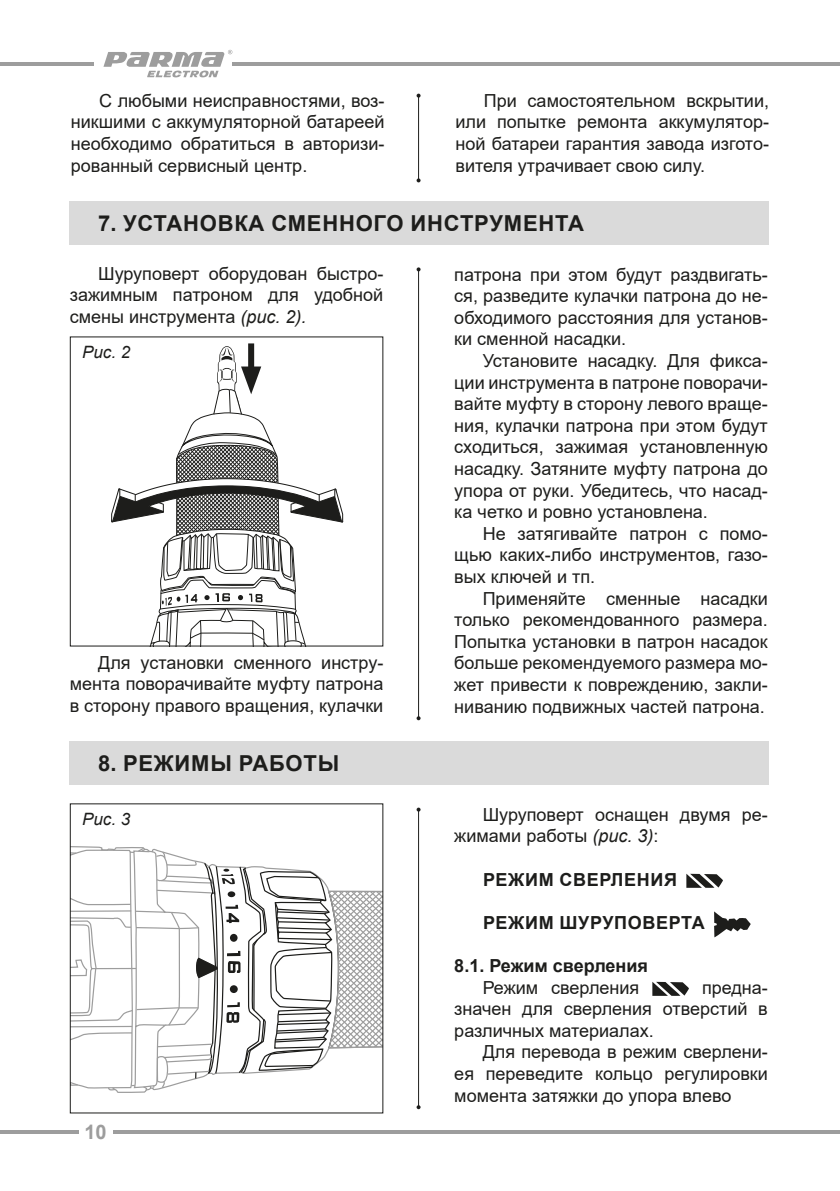
<style>
.page{position:relative;width:840px;height:1191px;background:#fff}
.page>*{position:absolute;margin:0;border:0;box-sizing:border-box;transform-origin:0 0}
.t1{font:700 22px "Arial";letter-spacing:.035em;color:#1d1d1b}
.t2{font:700 20px "Arial";color:#9d9d9d}
.t3{font:18px/21.6px "Arial";color:#1d1d1b;text-align:justify}
.t4{font:700 18px "Arial";letter-spacing:.035em;color:#1d1d1b}
.t5{font:700 18px "Arial";color:#1d1d1b}
.t6{font:italic 17px "Arial";color:#1d1d1b}
.s1{font-style:italic}
</style>
<div class="page">
<hr style="left:232px;top:62px;width:607px;height:4px;background:#9d9d9d">
<hr style="left:113px;top:1130px;width:726px;height:4px;background:#9d9d9d">
<hr style="left:0;top:62px;width:94px;height:4px;background:#9d9d9d">
<hr style="left:0;top:1130px;width:79px;height:4px;background:#9d9d9d">
<svg style="left:103px;top:50px;width:129px;height:27px"></svg>
<div style="left:70px;top:202px;width:698px;height:43px;background:#dadada"></div>
<div style="left:70px;top:742px;width:698px;height:43px;background:#dadada"></div>
<svg style="left:686px;top:873px;width:36px;height:14px"></svg>
<svg style="left:714px;top:911px;width:36px;height:26px"></svg>
<svg style="left:652px;top:981px;width:36px;height:14px"></svg>
<hr style="left:418px;top:96px;width:1px;height:84px;background:#1d1d1b">
<svg style="left:416px;top:94px;width:4px;height:4px"></svg>
<svg style="left:416px;top:178px;width:4px;height:4px"></svg>
<hr style="left:418px;top:269px;width:1px;height:449px;background:#1d1d1b">
<svg style="left:416px;top:267px;width:4px;height:4px"></svg>
<svg style="left:416px;top:716px;width:4px;height:4px"></svg>
<hr style="left:418px;top:809px;width:1px;height:298px;background:#1d1d1b">
<svg style="left:416px;top:807px;width:4px;height:4px"></svg>
<svg style="left:416px;top:1105px;width:4px;height:4px"></svg>
<svg style="left:111px;top:431px;width:232px;height:213px"></svg>
<svg style="left:72px;top:846px;width:309px;height:245px"></svg>
<div style="left:70px;top:803px;width:313px;height:310px;border:1px solid #1d1d1b"></div>
<div style="left:248px;top:343px;width:6px;height:34px;background:#1d1d1b"></div>
<svg style="left:213px;top:346px;width:48px;height:70px"></svg>
<p class="t3" style="left:71px;top:89px;width:315px;text-indent:28px">С любыми неисправностями, воз&shy;никшими с аккумуляторной батареей необходимо обратиться в авторизи&shy;рованный сервисный центр.</p>
<p class="t3" style="left:455px;top:89px;width:315px;text-indent:28px">При самостоятельном вскрытии, или попытке ремонта аккумулятор&shy;ной батареи гарантия завода изгото&shy;вителя утрачивает свою силу.</p>
<p class="t1" style="left:98px;top:208px;width:487px">7. УСТАНОВКА СМЕННОГО ИНСТРУМЕНТА</p>
<p class="t3" style="left:70px;top:262px;width:315px;text-indent:28px">Шуруповерт оборудован быстро&shy;зажимным патроном для удобной смены инструмента <span class="s1">(рис. 2).</span></p>
<p class="t6" style="left:82px;top:341px;width:50px">Рис. 2</p>
<p class="t3" style="left:70px;top:651px;width:315px;text-indent:28px">Для установки сменного инстру&shy;мента поворачивайте муфту патрона в сторону правого вращения, кулачки</p>
<p class="t1" style="left:98px;top:748px;width:242px">8. РЕЖИМЫ РАБОТЫ</p>
<p class="t6" style="left:82px;top:808px;width:50px">Рис. 3</p>
<p class="t2" style="left:84px;top:1118px;width:24px">10</p>
<p class="t3" style="left:454px;top:263px;width:315px">патрона при этом будут раздвигать&shy;ся, разведите кулачки патрона до не&shy;обходимого расстояния для установ&shy;ки сменной насадки.</p>
<p class="t3" style="left:454px;top:350px;width:315px;text-indent:28px">Установите насадку. Для фикса&shy;ции инструмента в патроне поворачи&shy;вайте муфту в сторону левого враще&shy;ния, кулачки патрона при этом будут сходиться, зажимая установленную насадку. Затяните муфту патрона до упора от руки. Убедитесь, что насад&shy;ка четко и ровно установлена.</p>
<p class="t3" style="left:454px;top:522px;width:315px;text-indent:28px">Не затягивайте патрон с помо&shy;щью каких-либо инструментов, газо&shy;вых ключей и тп.</p>
<p class="t3" style="left:454px;top:587px;width:315px;text-indent:28px">Применяйте сменные насадки только рекомендованного размера.<br>Попытка установки в патрон насадок больше рекомендуемого размера мо&shy;жет привести к повреждению, закли&shy;ниванию подвижных частей патрона.</p>
<p class="t3" style="left:454px;top:803px;width:315px;text-indent:28px">Шуруповерт оснащен двумя ре&shy;жимами работы <span class="s1">(рис. 3)</span>:</p>
<p class="t4" style="left:482px;top:866px;width:195px">РЕЖИМ СВЕРЛЕНИЯ</p>
<p class="t4" style="left:482px;top:909px;width:223px">РЕЖИМ ШУРУПОВЕРТА</p>
<p class="t5" style="left:454px;top:953px;width:195px">8.1. Режим сверления</p>
<p class="t3" style="left:482px;top:976px;width:158px">Режим сверления</p>
<p class="t3" style="left:454px;top:976px;width:315px;text-indent:247px">предна&shy;значен для сверления отверстий в различных материалах.</p>
<p class="t3" style="left:454px;top:1041px;width:315px;text-indent:28px">Для перевода в режим сверлени&shy;ея переведите кольцо регулировки момента затяжки до упора влево</p>
</div>
